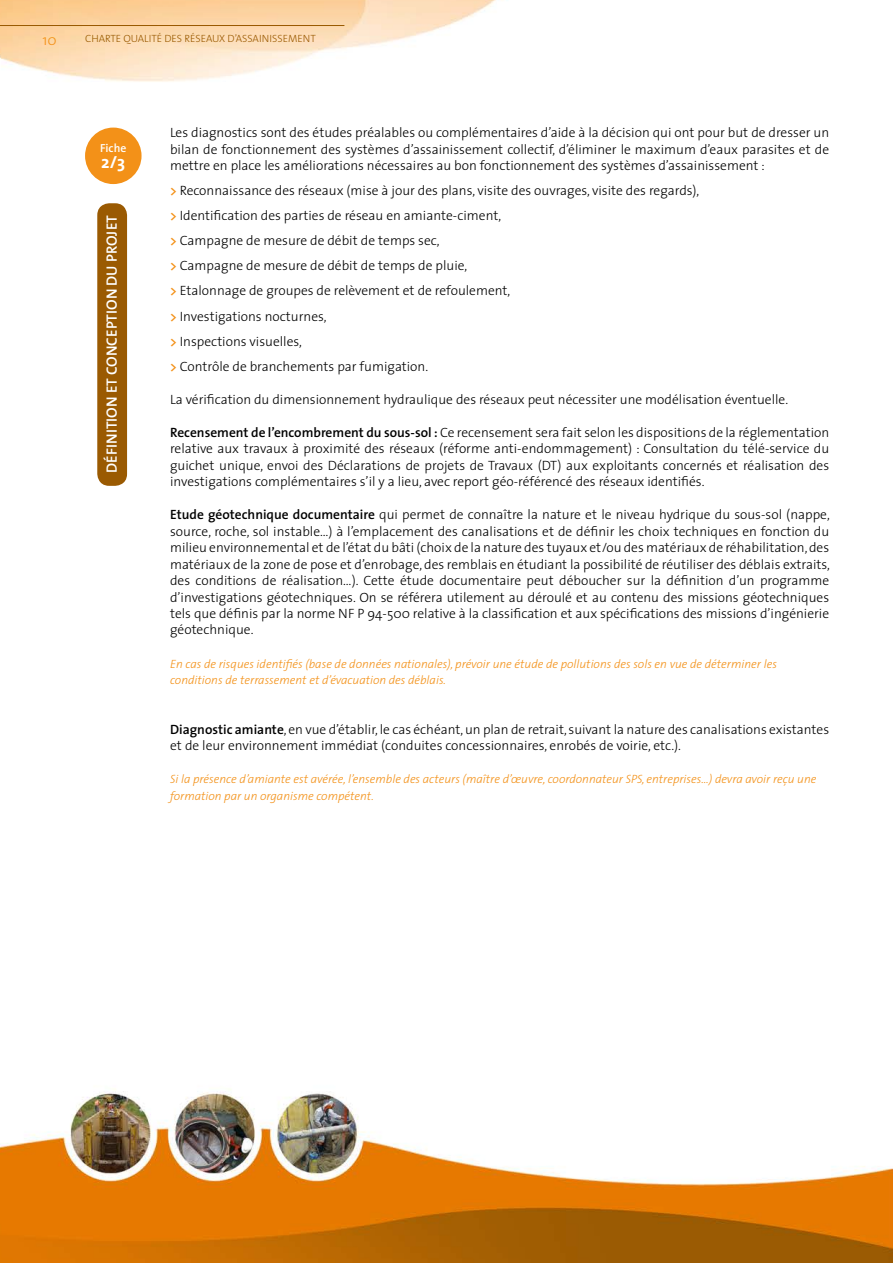
<style>
.page{position:relative;width:893px;height:1263px;background:#fff}
.page>*{position:absolute;margin:0;border:0;box-sizing:border-box;transform-origin:0 0}
.t1{font:700 17.55px "The Sans";color:#fff}
.t2{font:600 15px "The Sans";color:#fff}
.t3{font:300 15px "The Sans";color:#f39118}
.t4{font:300 13.5px/16.5px "The Sans";color:#000;text-align:justify}
.t5{font:italic 300 12px/16.5px "The Sans";color:#f39118}
.t6{font:600 11.7px "The Sans";color:#fff}
.t7{font:300 10.5px "The Sans";color:#9a5a02}
.s1{font-weight:600;color:#f39118}
.s2{font-weight:600}
</style>
<div class="page">
<img style="left:0;top:0;width:893px;height:1263px">
<hr style="left:0;top:25px;width:344px;height:1px;background:#9a5a02">
<div style="left:85px;top:128px;width:57px;height:56px;background:#f39118;border-radius:50%"></div>
<div style="left:97px;top:203px;width:30px;height:283px;background:#9a5a02;border-radius:12px"></div>
<p class="t3" style="left:43px;top:28px;width:16px">10</p>
<p class="t7" style="left:85px;top:29px;width:232px">CHARTE QUALITÉ DES RÉSEAUX D’ASSAINISSEMENT</p>
<p class="t6" style="left:100px;top:138px;width:28px">Fiche</p>
<p class="t1" style="left:101px;top:147px;width:25px">2/3</p>
<p class="t2" style="left:99px;top:473px;width:259px;rotate:-90deg">DÉFINITION ET CONCEPTION DU PROJET</p>
<p class="t4" style="left:170px;top:124px;width:661px">Les diagnostics sont des études préalables ou complémentaires d’aide à la décision qui ont pour but de dresser un bilan de fonctionnement des systèmes d’assainissement collectif, d’éliminer le maximum d’eaux parasites et de mettre en place les améliorations nécessaires au bon fonctionnement des systèmes d’assainissement :</p>
<p class="t4" style="left:170px;top:178px;width:531px;line-height:25px;text-align:left"><span class="s1">&gt;</span> Reconnaissance des réseaux (mise à jour des plans, visite des ouvrages, visite des regards), <span class="s1">&gt;</span> Identification des parties de réseau en amiante-ciment,<br><span class="s1">&gt;</span> Campagne de mesure de débit de temps sec,<br><span class="s1">&gt;</span> Campagne de mesure de débit de temps de pluie,<br><span class="s1">&gt;</span> Etalonnage de groupes de relèvement et de refoulement,<br><span class="s1">&gt;</span> Investigations nocturnes,<br><span class="s1">&gt;</span> Inspections visuelles,<br><span class="s1">&gt;</span> Contrôle de branchements par fumigation.</p>
<p class="t4" style="left:170px;top:390px;width:620px">La vérification du dimensionnement hydraulique des réseaux peut nécessiter une modélisation éventuelle.</p>
<p class="t4" style="left:170px;top:423px;width:661px"><span class="s2">Recensement de l’encombrement du sous-sol :</span> Ce recensement sera fait selon les dispositions de la réglementation relative aux travaux à proximité des réseaux (réforme anti-endommagement) : Consultation du télé-service du guichet unique, envoi des Déclarations de projets de Travaux (DT) aux exploitants concernés et réalisation des investigations complémentaires s’il y a lieu, avec report géo-référencé des réseaux identifiés.</p>
<p class="t4" style="left:170px;top:506px;width:661px"><span class="s2">Etude géotechnique documentaire</span> qui permet de connaître la nature et le niveau hydrique du sous-sol (nappe, source, roche, sol instable…) à l’emplacement des canalisations et de définir les choix techniques en fonction du milieu environnemental et de l’état du bâti (choix de la nature des tuyaux et/ou des matériaux de réhabilitation, des matériaux de la zone de pose et d’enrobage, des remblais en étudiant la possibilité de réutiliser des déblais extraits, des conditions de réalisation…). Cette étude documentaire peut déboucher sur la définition d’un programme d’investigations géotechniques. On se référera utilement au déroulé et au contenu des missions géotechniques tels que définis par la norme NF P 94-500 relative à la classification et aux spécifications des missions d’ingénierie géotechnique.</p>
<p class="t5" style="left:170px;top:655px;width:608px">En cas de risques identifiés (base de données nationales), prévoir une étude de pollutions des sols en vue de déterminer les conditions de terrassement et d’évacuation des déblais.</p>
<p class="t4" style="left:170px;top:720px;width:661px"><span class="s2">Diagnostic amiante</span>, en vue d’établir, le cas échéant, un plan de retrait, suivant la nature des canalisations existantes et de leur environnement immédiat (conduites concessionnaires, enrobés de voirie, etc.).</p>
<p class="t5" style="left:170px;top:770px;width:648px">Si la présence d’amiante est avérée, l’ensemble des acteurs (maître d’œuvre, coordonnateur SPS, entreprises…) devra avoir reçu une formation par un organisme compétent.</p>
</div>
